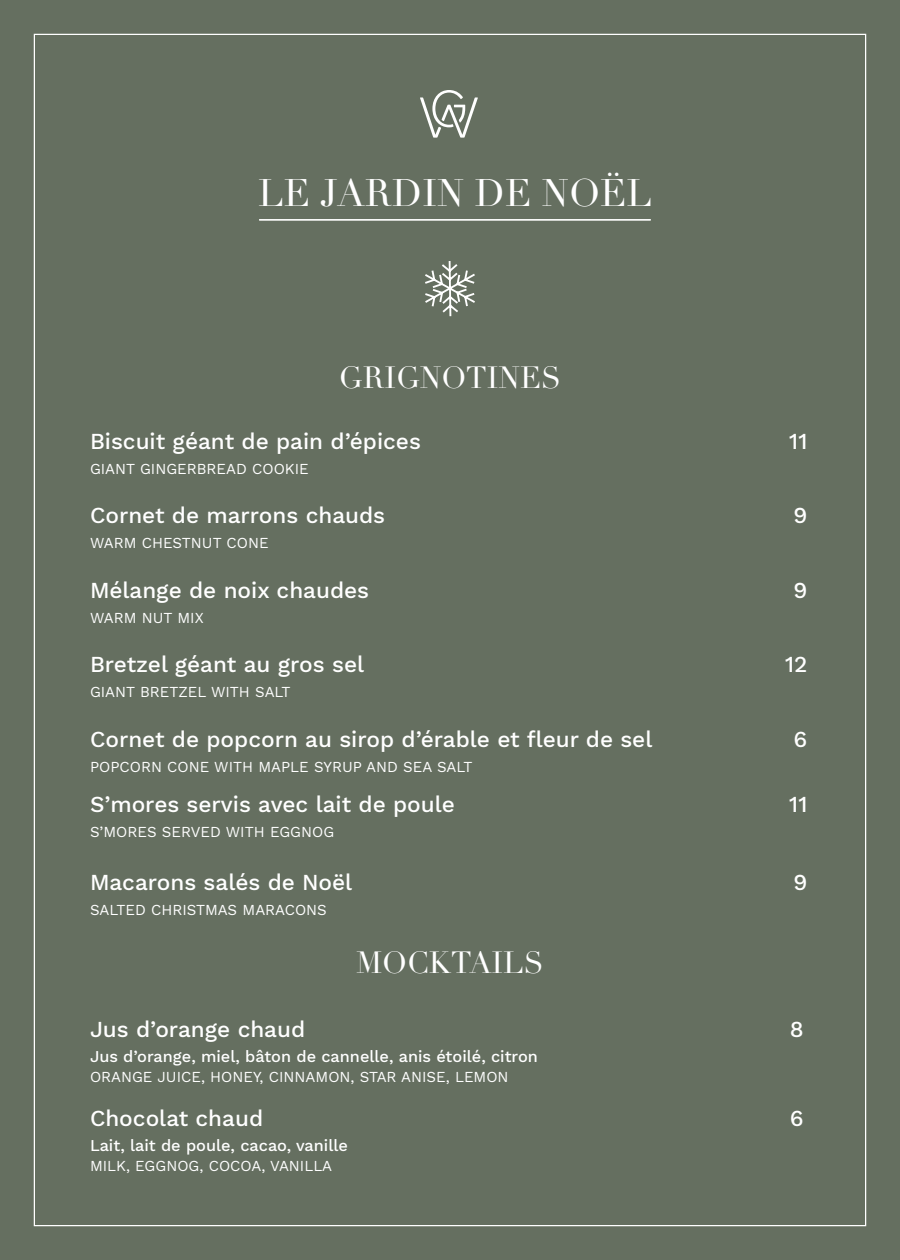
<style>
.page{position:relative;width:900px;height:1260px;background:#656f60}
.page>*{position:absolute;margin:0;border:0;box-sizing:border-box;transform-origin:0 0}
.t1{font:37.5px "Didot";color:#fff}
.t2{font:30px "Didot";color:#fff}
.FR{font:500 22.5px "Work Sans";color:#fff}
.DRINK_-_FR{font:500 22.5px "Work Sans";color:#fff}
.Drink_-_FR_explicati{font:500 16.25px "Work Sans";color:#fff}
.EN{font:15px "Work Sans";color:#fff}
.Drink_-_EN_explicati{font:15px "Work Sans";color:#fff}
</style>
<div class="page">
<svg style="left:420px;top:90px;width:58px;height:48px"></svg>
<svg style="left:425px;top:261px;width:50px;height:56px"></svg>
<hr style="left:259px;top:219px;width:392px;height:1px;background:#fff">
<p class="t1" style="left:258px;top:170px;width:396px">LE JARDIN DE NOËL</p>
<h1 class="t2" style="left:339px;top:360px;width:224px">GRIGNOTINES</h1>
<p class="FR" style="left:90px;top:428px;width:332px">Biscuit géant de pain d’épices</p>
<p class="FR" style="left:789px;top:428px;width:20px">11</p>
<p class="EN" style="left:90px;top:460px;width:220px">GIANT GINGERBREAD COOKIE</p>
<p class="FR" style="left:90px;top:503px;width:297px">Cornet de marrons chauds</p>
<p class="FR" style="left:794px;top:503px;width:15px">9</p>
<p class="EN" style="left:90px;top:534px;width:180px">WARM CHESTNUT CONE</p>
<p class="FR" style="left:90px;top:577px;width:281px">Mélange de noix chaudes</p>
<p class="FR" style="left:794px;top:577px;width:15px">9</p>
<p class="EN" style="left:90px;top:609px;width:115px">WARM NUT MIX</p>
<p class="FR" style="left:90px;top:652px;width:276px">Bretzel géant au gros sel</p>
<p class="FR" style="left:785px;top:652px;width:24px">12</p>
<p class="EN" style="left:90px;top:683px;width:202px">GIANT BRETZEL WITH SALT</p>
<p class="FR" style="left:90px;top:726px;width:564px">Cornet de popcorn au sirop d’érable et fleur de sel</p>
<p class="FR" style="left:794px;top:726px;width:15px">6</p>
<p class="EN" style="left:90px;top:758px;width:384px">POPCORN CONE WITH MAPLE SYRUP AND SEA SALT</p>
<p class="FR" style="left:90px;top:792px;width:366px">S’mores servis avec lait de poule</p>
<p class="FR" style="left:789px;top:792px;width:20px">11</p>
<p class="EN" style="left:90px;top:823px;width:246px">S’MORES SERVED WITH EGGNOG</p>
<p class="FR" style="left:90px;top:869px;width:264px">Macarons salés de Noël</p>
<p class="FR" style="left:794px;top:869px;width:15px">9</p>
<p class="EN" style="left:90px;top:901px;width:238px">SALTED CHRISTMAS MARACONS</p>
<h1 class="t2" style="left:356px;top:945px;width:189px">MOCKTAILS</h1>
<p class="DRINK_-_FR" style="left:90px;top:1016px;width:217px">Jus d’orange chaud</p>
<p class="DRINK_-_FR" style="left:790px;top:1016px;width:15px">8</p>
<p class="Drink_-_FR_explicati" style="left:90px;top:1047px;width:450px">Jus d’orange, miel, bâton de cannelle, anis étoilé, citron</p>
<p class="Drink_-_EN_explicati" style="left:90px;top:1068px;width:420px">ORANGE JUICE, HONEY, CINNAMON, STAR ANISE, LEMON</p>
<p class="DRINK_-_FR" style="left:90px;top:1105px;width:175px">Chocolat chaud</p>
<p class="DRINK_-_FR" style="left:790px;top:1105px;width:15px">6</p>
<p class="Drink_-_FR_explicati" style="left:90px;top:1136px;width:259px">Lait, lait de poule, cacao, vanille</p>
<p class="Drink_-_EN_explicati" style="left:90px;top:1157px;width:244px">MILK, EGGNOG, COCOA, VANILLA</p>
</div>
